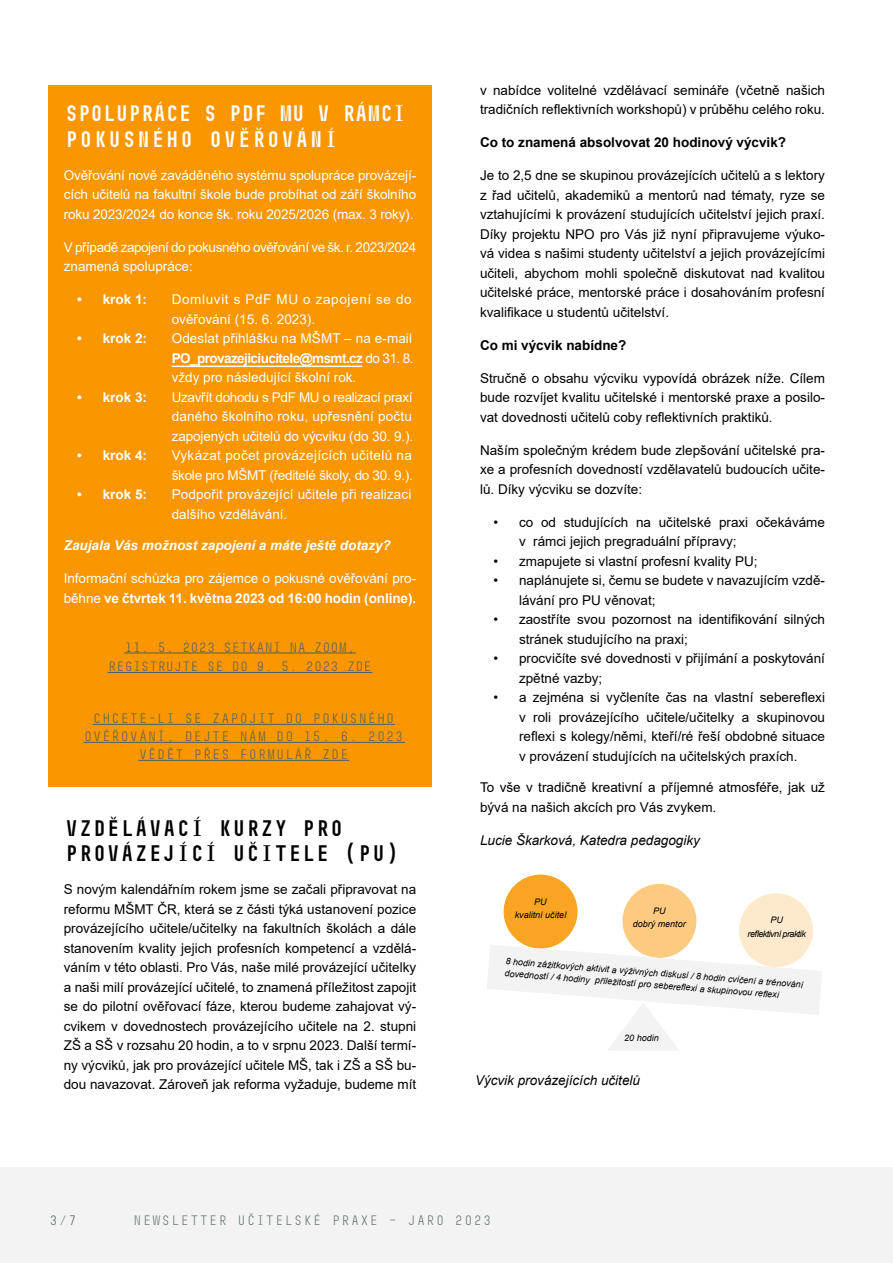
<style>
.page{position:relative;width:893px;height:1263px;background:#fff}
.page>*{position:absolute;margin:0;border:0;box-sizing:border-box;transform-origin:0 0}
.t1{font:700 22.5px/25.5px "Muni";letter-spacing:-.08em;color:#000}
.t2{font:700 22.5px/25.5px "Muni";letter-spacing:-.1em;color:#fff}
.t3{font:13.65px/18px "Muni";letter-spacing:-.02em;color:#4d5f5f;text-align:center}
.t4{font:13.65px "Muni";color:#5e6b6b}
.t5{font:13.5px/19.5px "Arial";color:#000}
.t6{font:13.5px/19.5px "Arial";color:#fff;text-align:justify}
.t7{font:13.5px/19.5px "Arial";letter-spacing:-.03em;color:#fff}
.t8{font:13.5px/19.5px "Arial";letter-spacing:.02em;color:#fff}
.t9{font:italic 13.5px "Arial";color:#000}
.t10{font:700 13.5px "Arial";color:#000}
.t11{font:13.5px/19.5px "Muni";letter-spacing:-.09em;color:#4d5f5f;text-align:center}
.t12{font:13.5px/19.5px "Arial";letter-spacing:.045em;color:#fff}
.t13{font:italic 700 13.5px "Arial";color:#fff}
.t14{font:700 13.5px "Arial";color:#fff}
.t15{font:italic 9px/13.5px "Arial";color:#000;text-align:center}
.t16{font:italic 9px/13.5px "Arial";letter-spacing:-.06em;color:#000;text-align:center}
.s1{font-weight:700}
</style>
<div class="page">
<div style="left:0;top:1167px;width:893px;height:96px;background:#f3f3f3"></div>
<div style="left:48px;top:86px;width:384px;height:701px;background:#f99600"></div>
<hr style="left:172px;top:366px;width:190px;height:1px;background:#fff">
<hr style="left:124px;top:653px;width:232px;height:1px;background:#4d5f5f">
<hr style="left:108px;top:672px;width:264px;height:1px;background:#4d5f5f">
<hr style="left:93px;top:724px;width:302px;height:1px;background:#4d5f5f">
<hr style="left:83px;top:742px;width:322px;height:1px;background:#4d5f5f">
<hr style="left:138px;top:760px;width:211px;height:1px;background:#4d5f5f">
<div style="left:504px;top:874px;width:73px;height:74px;background:#f9a422;border-radius:50%"></div>
<div style="left:622px;top:884px;width:74px;height:74px;background:#fcca80;border-radius:50%"></div>
<div style="left:739px;top:893px;width:74px;height:74px;background:#fdeacd;border-radius:50%"></div>
<svg style="left:487px;top:945px;width:335px;height:105px"></svg>
<h1 class="t2" style="left:64px;top:100px;width:345px">SPOLUPRÁCE S PDF MU V RÁMCI<br>POKUSNÉHO OVĚŘOVÁNÍ</h1>
<p class="t6" style="left:64px;top:165px;width:354px">Ověřování nově zaváděného systému spolupráce provázejí&shy;cích učitelů na fakultní škole bude probíhat od září školního roku 2023/2024 do konce šk. roku 2025/2026 (max. 3 roky).</p>
<p class="t7" style="left:64px;top:237px;width:354px">V případě zapojení do pokusného ověřování ve šk. r. 2023/2024 znamená spolupráce:</p>
<p class="t14" style="left:77px;top:290px;width:71px">• krok 1:</p>
<p class="t12" style="left:172px;top:289px;width:242px">Domluvit s PdF MU o zapojení se do ověřování (15. 6. 2023).</p>
<p class="t14" style="left:77px;top:329px;width:71px">• krok 2:</p>
<p class="t6" style="left:172px;top:328px;width:243px">Odeslat přihlášku na MŠMT – na e-mail <span class="s1">PO_provazejiciucitele@msmt.cz</span> do 31. 8. vždy pro následující školní rok.</p>
<p class="t14" style="left:77px;top:387px;width:71px">• krok 3:</p>
<p class="t6" style="left:172px;top:387px;width:243px">Uzavřít dohodu s PdF MU o realizací praxí daného školního roku, upřesnění počtu zapojených učitelů do výcviku (do 30. 9.).</p>
<p class="t14" style="left:77px;top:446px;width:71px">• krok 4:</p>
<p class="t8" style="left:172px;top:445px;width:242px">Vykázat počet provázejících učitelů na škole pro MŠMT (ředitelé školy, do 30. 9.).</p>
<p class="t14" style="left:77px;top:485px;width:71px">• krok 5:</p>
<p class="t6" style="left:172px;top:484px;width:241px">Podpořit provázející učitele při realizaci dalšího vzdělávání.</p>
<p class="t13" style="left:64px;top:536px;width:329px">Zaujala Vás možnost zapojení a máte ještě dotazy?</p>
<p class="t6" style="left:64px;top:568px;width:354px">Informační schůzka pro zájemce o pokusné ověřování pro&shy;běhne <span class="s1">ve čtvrtek 11. května 2023 od 16:00 hodin (online).</span></p>
<p class="t11" style="left:108px;top:637px;width:266px">11. 5. 2023 SETKÁNÍ NA ZOOM,<br>REGISTRUJTE SE DO 9. 5. 2023 ZDE</p>
<p class="t3" style="left:83px;top:709px;width:322px">CHCETE-LI SE ZAPOJIT DO POKUSNÉHO<br>OVĚŘOVÁNÍ, DEJTE NÁM DO 15. 6. 2023<br>VĚDĚT PŘES FORMULÁŘ ZDE</p>
<h1 class="t1" style="left:64px;top:815px;width:338px">VZDĚLÁVACÍ KURZY PRO<br>PROVÁZEJÍCÍ UČITELE (PU)</h1>
<p class="t5" style="left:64px;top:880px;width:354px;text-align:justify">S novým kalendářním rokem jsme se začali připravovat na reformu MŠMT ČR, která se z části týká ustanovení pozice provázejícího učitele/učitelky na fakultních školách a dále stanovením kvality jejich profesních kompetencí a vzdělá&shy;váním v této oblasti. Pro Vás, naše milé provázející učitelky a naši milí provázející učitelé, to znamená příležitost zapojit se do pilotní ověřovací fáze, kterou budeme zahajovat vý&shy;cvikem v dovednostech provázejícího učitele na 2. stupni ZŠ a SŠ v rozsahu 20 hodin, a to v srpnu 2023. Další termí&shy;ny výcviků, jak pro provázející učitele MŠ, tak i ZŠ a SŠ bu&shy;dou navazovat. Zároveň jak reforma vyžaduje, budeme mít</p>
<p class="t5" style="left:480px;top:80px;width:346px">v nabídce volitelné vzdělávací semináře (včetně našich tradičních reflektivních workshopů) v průběhu celého roku.</p>
<p class="t10" style="left:480px;top:133px;width:308px">Co to znamená absolvovat 20 hodinový výcvik?</p>
<p class="t5" style="left:480px;top:166px;width:346px;text-align:justify">Je to 2,5 dne se skupinou provázejících učitelů a s lektory z řad učitelů, akademiků a mentorů nad tématy, ryze se vztahujícími k provázení studujících učitelství jejich praxí.<br>Díky projektu NPO pro Vás již nyní připravujeme výuko&shy;vá videa s našimi studenty učitelství a jejich provázejícími učiteli, abychom mohli společně diskutovat nad kvalitou učitelské práce, mentorské práce i dosahováním profesní kvalifikace u studentů učitelství.</p>
<p class="t10" style="left:480px;top:336px;width:148px">Co mi výcvik nabídne?</p>
<p class="t5" style="left:480px;top:368px;width:347px;text-align:justify">Stručně o obsahu výcviku vypovídá obrázek níže. Cílem bude rozvíjet kvalitu učitelské i mentorské praxe a posilo&shy;vat dovednosti učitelů coby reflektivních praktiků.</p>
<p class="t5" style="left:480px;top:440px;width:346px;text-align:justify">Naším společným krédem bude zlepšování učitelské pra&shy;xe a profesních dovedností vzdělavatelů budoucích učite&shy;lů. Díky výcviku se dozvíte:</p>
<p class="t5" style="left:519px;top:512px;width:307px;text-indent:-26px">• co od studujících na učitelské praxi očekáváme v rámci jejich pregraduální přípravy;</p>
<p class="t5" style="left:494px;top:551px;width:266px">• zmapujete si vlastní profesní kvality PU;</p>
<p class="t5" style="left:519px;top:571px;width:307px;text-indent:-26px">• naplánujete si, čemu se budete v navazujícím vzdě&shy;lávání pro PU věnovat;</p>
<p class="t5" style="left:519px;top:610px;width:307px;text-indent:-26px">• zaostříte svou pozornost na identifikování silných stránek studujícího na praxi;</p>
<p class="t5" style="left:519px;top:649px;width:307px;text-indent:-26px">• procvičíte své dovednosti v přijímání a poskytování zpětné vazby;</p>
<p class="t5" style="left:519px;top:688px;width:307px;text-align:justify;text-indent:-26px">• a zejména si vyčleníte čas na vlastní sebereflexi v roli provázejícího učitele/učitelky a skupinovou reflexi s kolegy/němi, kteří/ré řeší obdobné situace v provázení studujících na učitelských praxích.</p>
<p class="t5" style="left:480px;top:778px;width:346px">To vše v tradičně kreativní a příjemné atmosféře, jak už bývá na našich akcích pro Vás zvykem.</p>
<p class="t9" style="left:480px;top:831px;width:221px">Lucie Škarková, Katedra pedagogiky</p>
<p class="t15" style="left:515px;top:895px;width:53px">PU<br>kvalitní učitel</p>
<p class="t15" style="left:633px;top:904px;width:55px">PU<br>dobrý mentor</p>
<p class="t16" style="left:748px;top:913px;width:60px">PU<br>reflektivní praktik</p>
<p class="t15" style="left:506px;top:954px;width:300px;line-height:12px;text-align:left;rotate:5deg">8 hodin zážitkových aktivit a výživných diskusí / 8 hodin cvičení a trénování dovedností / 4 hodiny příležitostí pro seberefl exi a skupinovou refl exi</p>
<p class="t15" style="left:624px;top:1031px;width:36px">20 hodin</p>
<p class="t9" style="left:475px;top:1071px;width:167px">Výcvik provázejících učitelů</p>
<p class="t3" style="left:49px;top:1211px;width:30px">3/7</p>
<p class="t4" style="left:133px;top:1213px;width:361px">NEWSLETTER UČITELSKÉ PRAXE – JARO 2023</p>
</div>
